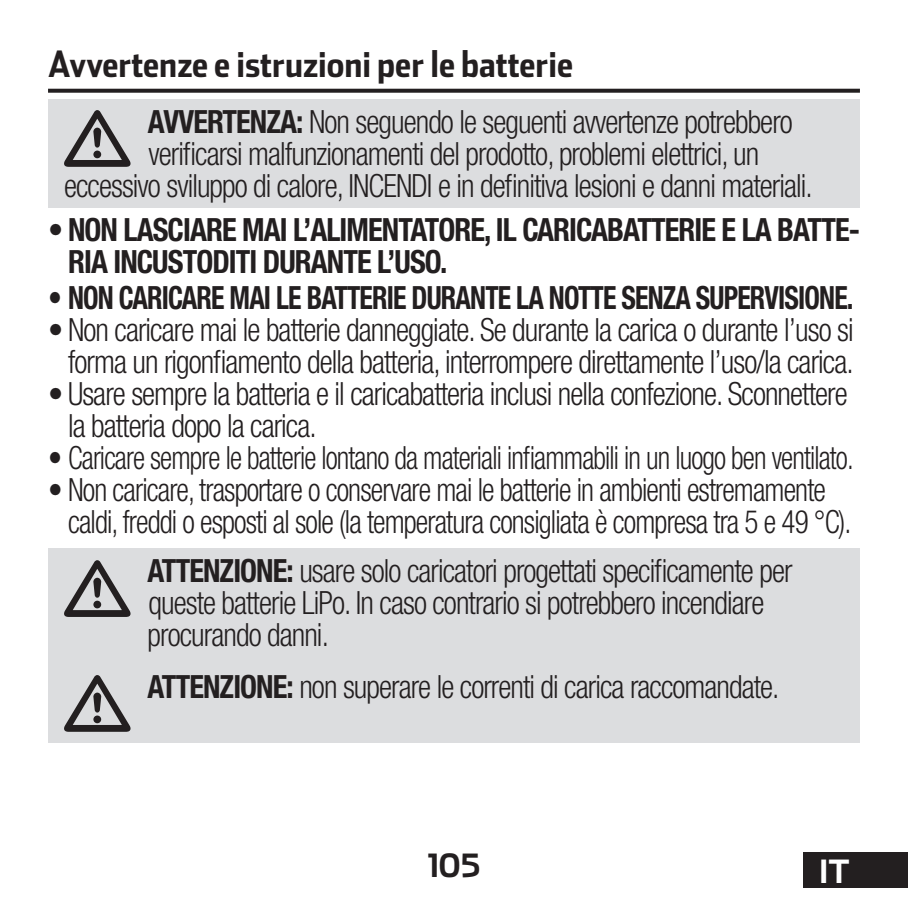
<style>
.page{position:relative;width:908px;height:908px;background:#fff}
.page>*{position:absolute;margin:0;border:0;box-sizing:border-box;transform-origin:0 0}
.t1{font:700 36px "Stainless Cond";color:#231f20}
.t2{font:300 condensed 32px/32px "Helvetica Neue LT Std";letter-spacing:-.03em;color:#231f20;scale:.95 1}
.t3{font:300 condensed 32px/32px "Helvetica Neue LT Std";letter-spacing:-.03em;color:#231f20;scale:.91 1}
.t4{font:700 condensed 32px/32px "Helvetica Neue LT Std";letter-spacing:-.03em;color:#231f20;scale:.95 1}
.t5{font:300 condensed 32px "Helvetica Neue LT Std";letter-spacing:-.03em;color:#231f20;scale:.88 1}
.t6{font:700 condensed 32px "Helvetica Neue LT Std";letter-spacing:-.03em;color:#231f20;scale:.87 1}
.t7{font:700 32px "Stainless";color:#231f20}
.t8{font:700 32px "Stainless";color:#fff}
.s1{font-weight:700}
</style>
<div class="page">
<div style="left:802px;top:851px;width:105px;height:36px;background:#231f20"></div>
<div style="left:48px;top:99px;width:811px;height:108px;background:#dcdddf"></div>
<svg style="left:48px;top:89px;width:811px;height:4px;background:#322f2f"></svg>
<svg style="left:64px;top:110px;width:66px;height:57px"></svg>
<div style="left:48px;top:548px;width:811px;height:194px;background:#dcdddf"></div>
<svg style="left:64px;top:560px;width:66px;height:56px"></svg>
<svg style="left:64px;top:675px;width:66px;height:56px"></svg>
<p class="t1" style="left:48px;top:42px;width:526px">Avvertenze e istruzioni per le batterie</p>
<p class="t2" style="left:148px;top:105px;width:680px"><span class="s1">AVVERTENZA:</span> Non seguendo le seguenti avvertenze potrebbero</p>
<p class="t2" style="left:148px;top:137px;width:644px">verificarsi malfunzionamenti del prodotto, problemi elettrici, un</p>
<p class="t2" style="left:64px;top:169px;width:789px">eccessivo sviluppo di calore, INCENDI e in definitiva lesioni e danni materiali.</p>
<p class="t4" style="left:68px;top:213px;width:834px;text-indent:-20px">• NON LASCIARE MAI L’ALIMENTATORE, IL CARICABATTERIE E LA BATTE-<br>RIA INCUSTODITI DURANTE L’USO.</p>
<p class="t6" style="left:48px;top:278px;width:927px">• NON CARICARE MAI LE BATTERIE DURANTE LA NOTTE SENZA SUPERVISIONE.</p>
<p class="t2" style="left:48px;top:313px;width:849px;text-align:right">• Non caricare mai le batterie danneggiate. Se durante la carica o durante l’uso si forma un rigonfiamento della batteria, interrompere direttamente l’uso/la carica.</p>
<p class="t2" style="left:68px;top:377px;width:821px;text-indent:-20px">• Usare sempre la batteria e il caricabatteria inclusi nella confezione. Sconnettere la batteria dopo la carica.</p>
<p class="t5" style="left:48px;top:439px;width:916px">• Caricare sempre le batterie lontano da materiali infiammabili in un luogo ben ventilato.</p>
<p class="t3" style="left:68px;top:473px;width:862px;text-indent:-20px">• Non caricare, trasportare o conservare mai le batterie in ambienti estremamente caldi, freddi o esposti al sole (la temperatura consigliata è compresa tra 5 e 49 °C).</p>
<p class="t2" style="left:147px;top:554px;width:680px"><span class="s1">ATTENZIONE:</span> usare solo caricatori progettati specificamente per queste batterie LiPo. In caso contrario si potrebbero incendiare procurando danni.</p>
<p class="t2" style="left:147px;top:670px;width:666px"><span class="s1">ATTENZIONE:</span> non superare le correnti di carica raccomandate.</p>
<p class="t7" style="left:427px;top:845px;width:54px">105</p>
<p class="t8" style="left:818px;top:850px;width:32px">IT</p>
</div>
